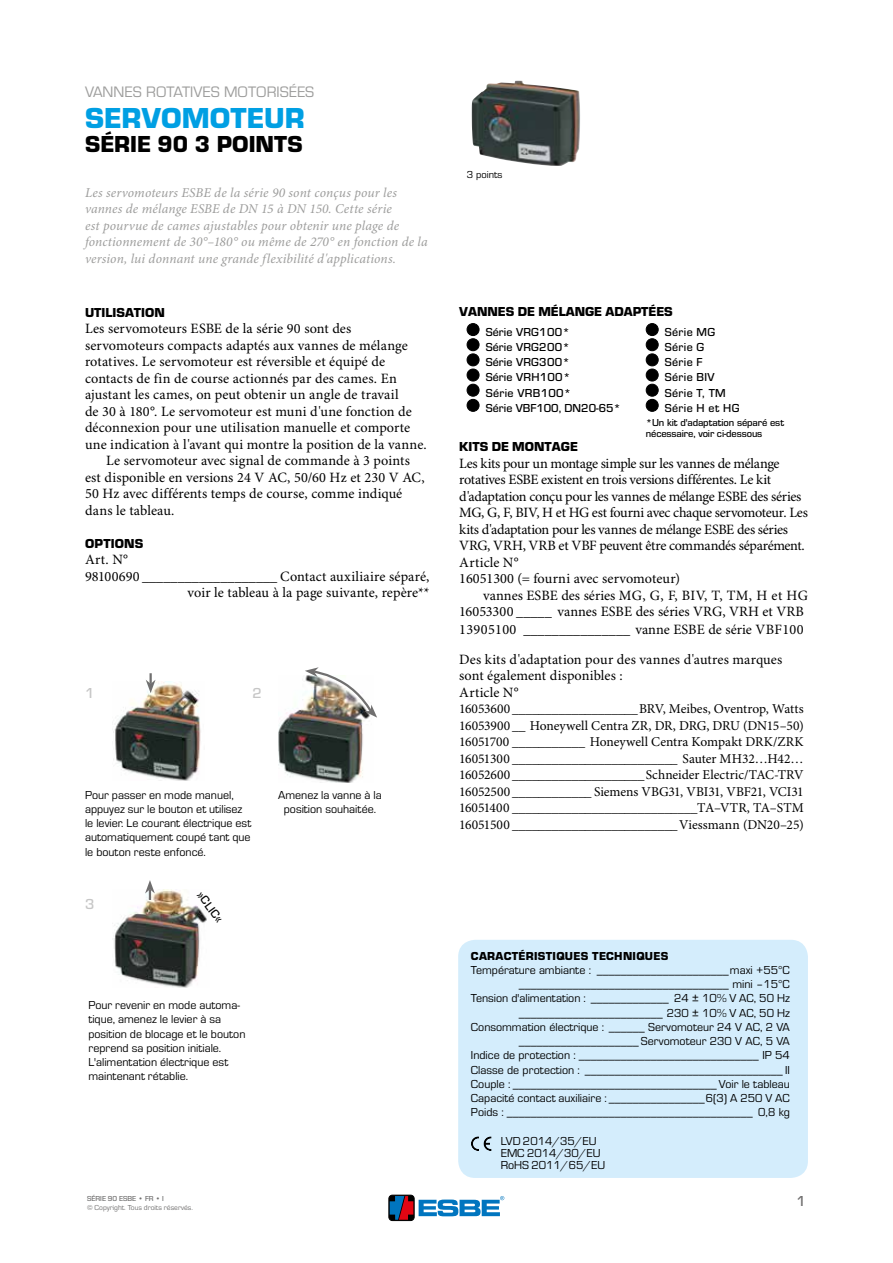
<style>
.page{position:relative;width:893px;height:1263px;background:#fff}
.page>*{position:absolute;margin:0;border:0;box-sizing:border-box;transform-origin:0 0}
.t1{font:700 30px "ESBE Eurostile";color:#009fe3}
.t2{font:700 24px "ESBE Eurostile";color:#000}
.t3{font:15.75px "ESBE Eurostile";color:#9d9d9c}
.t4{font:500 15px "ESBE Eurostile";color:#c6c6c6}
.t5{font:500 15px "ESBE Eurostile";color:#706f6f}
.t6{font:14.25px/17px "Minion Pro";color:#000}
.t7{font:14.25px/16.5px "Minion Pro";letter-spacing:-.02em;color:#000}
.t8{font:13.5px/16.5px "Minion Pro";letter-spacing:-.005em;color:#000;text-align:justify}
.t9{font:italic 13.5px/16.5px "Minion Pro";letter-spacing:.01em;color:#9d9d9c}
.t10{font:700 13.5px "ESBE Eurostile";color:#000}
.t11{font:12px/14.2px "ESBE Eurostile";color:#000}
.t12{font:500 12px/15.1px "ESBE Eurostile";letter-spacing:.025em;color:#000}
.t13{font:700 12px "ESBE Eurostile";letter-spacing:.025em;color:#000}
.t14{font:500 10.5px/10.5px "ESBE Eurostile";letter-spacing:-.01em;color:#000}
.t15{font:10.5px "ESBE Eurostile";color:#000}
.t16{font:7.5px "ESBE Eurostile";color:#706f6f}
.t17{font:500 7.5px "ESBE Eurostile";color:#706f6f}
</style>
<div class="page">
<div style="left:458px;top:940px;width:350px;height:238px;background:#d4edfc;border-radius:17px"></div>
<img style="left:114px;top:889px;width:93px;height:99px">
<svg style="left:145px;top:880px;width:10px;height:20px"></svg>
<img style="left:113px;top:681px;width:88px;height:99px">
<svg style="left:146px;top:673px;width:10px;height:20px"></svg>
<img style="left:278px;top:679px;width:90px;height:104px">
<img style="left:305px;top:667px;width:72px;height:51px">
<svg style="left:471px;top:1136px;width:21px;height:15px"></svg>
<img style="left:472px;top:81px;width:108px;height:85px">
<div style="left:467px;top:324px;width:12px;height:12px;background:#000;border-radius:50%"></div>
<div style="left:467px;top:323px;width:12px;height:13px;border:1px solid #000;border-radius:50%"></div>
<div style="left:467px;top:339px;width:12px;height:12px;background:#000;border-radius:50%"></div>
<div style="left:467px;top:338px;width:12px;height:13px;border:1px solid #000;border-radius:50%"></div>
<div style="left:467px;top:354px;width:12px;height:12px;background:#000;border-radius:50%"></div>
<div style="left:467px;top:353px;width:12px;height:13px;border:1px solid #000;border-radius:50%"></div>
<div style="left:467px;top:369px;width:12px;height:12px;background:#000;border-radius:50%"></div>
<div style="left:467px;top:369px;width:12px;height:12px;border:1px solid #000;border-radius:50%"></div>
<div style="left:467px;top:384px;width:12px;height:12px;background:#000;border-radius:50%"></div>
<div style="left:467px;top:384px;width:12px;height:13px;border:1px solid #000;border-radius:50%"></div>
<div style="left:467px;top:399px;width:12px;height:12px;background:#000;border-radius:50%"></div>
<div style="left:467px;top:399px;width:12px;height:13px;border:1px solid #000;border-radius:50%"></div>
<div style="left:646px;top:324px;width:12px;height:12px;background:#000;border-radius:50%"></div>
<div style="left:646px;top:323px;width:13px;height:13px;border:1px solid #000;border-radius:50%"></div>
<div style="left:646px;top:339px;width:12px;height:12px;background:#000;border-radius:50%"></div>
<div style="left:646px;top:338px;width:13px;height:13px;border:1px solid #000;border-radius:50%"></div>
<div style="left:646px;top:354px;width:12px;height:12px;background:#000;border-radius:50%"></div>
<div style="left:646px;top:353px;width:13px;height:13px;border:1px solid #000;border-radius:50%"></div>
<div style="left:646px;top:369px;width:12px;height:12px;background:#000;border-radius:50%"></div>
<div style="left:646px;top:369px;width:13px;height:12px;border:1px solid #000;border-radius:50%"></div>
<div style="left:646px;top:384px;width:12px;height:12px;background:#000;border-radius:50%"></div>
<div style="left:646px;top:384px;width:13px;height:13px;border:1px solid #000;border-radius:50%"></div>
<div style="left:646px;top:399px;width:12px;height:12px;background:#000;border-radius:50%"></div>
<div style="left:646px;top:399px;width:13px;height:13px;border:1px solid #000;border-radius:50%"></div>
<div style="left:389px;top:1195px;width:25px;height:25px;border:1px solid #000;border-radius:4px"></div>
<svg style="left:390px;top:1196px;width:23px;height:24px"></svg>
<svg style="left:419px;top:1196px;width:85px;height:20px"></svg>
<h3 class="t3" style="left:85px;top:83px;width:231px">VANNES ROTATIVES MOTORISÉES</h3>
<h1 class="t1" style="left:85px;top:102px;width:221px">SERVOMOTEUR</h1>
<h2 class="t2" style="left:85px;top:131px;width:219px">SÉRIE 90 3 POINTS</h2>
<p class="t9" style="left:85px;top:185px;width:344px">Les servomoteurs ESBE de la série 90 sont conçus pour les vannes de mélange ESBE de DN 15 à DN 150. Cette série<br>est pourvue de cames ajustables pour obtenir une plage de fonctionnement de 30°–180° ou même de 270° en fonction de la version, lui donnant une grande flexibilité d'applications.</p>
<p class="t10" style="left:85px;top:305px;width:81px">UTILISATION</p>
<p class="t6" style="left:85px;top:321px;width:268px">Les servomoteurs ESBE de la série 90 sont des</p>
<p class="t6" style="left:85px;top:337px;width:324px">servomoteurs compacts adaptés aux vannes de mélange</p>
<p class="t6" style="left:85px;top:354px;width:302px">rotatives. Le servomoteur est réversible et équipé de</p>
<p class="t6" style="left:85px;top:370px;width:313px">contacts de fin de course actionnés par des cames. En</p>
<p class="t6" style="left:85px;top:387px;width:315px">ajustant les cames, on peut obtenir un angle de travail</p>
<p class="t6" style="left:85px;top:403px;width:328px">de 30 à 180°. Le servomoteur est muni d'une fonction de</p>
<p class="t6" style="left:85px;top:420px;width:327px">déconnexion pour une utilisation manuelle et comporte</p>
<p class="t6" style="left:85px;top:436px;width:343px">une indication à l'avant qui montre la position de la vanne.</p>
<p class="t6" style="left:106px;top:453px;width:305px">Le servomoteur avec signal de commande à 3 points</p>
<p class="t6" style="left:85px;top:469px;width:341px">est disponible en versions 24 V AC, 50/60 Hz et 230 V AC,</p>
<p class="t6" style="left:85px;top:486px;width:319px">50 Hz avec différents temps de course, comme indiqué</p>
<p class="t6" style="left:85px;top:502px;width:91px">dans le tableau.</p>
<p class="t10" style="left:85px;top:536px;width:60px">OPTIONS</p>
<p class="t6" style="left:85px;top:552px;width:45px">Art. N°</p>
<p class="t6" style="left:85px;top:568px;width:346px">98100690 ___________________ Contact auxiliaire séparé,</p>
<p class="t6" style="left:188px;top:585px;width:243px">voir le tableau à la page suivante, repère**</p>
<p class="t4" style="left:85px;top:685px;width:11px">1</p>
<p class="t4" style="left:253px;top:685px;width:11px">2</p>
<p class="t11" style="left:85px;top:788px;width:168px">Pour passer en mode manuel, appuyez sur le bouton et utilisez le levier. Le courant électrique est automatiquement coupé tant que le bouton reste enfoncé.</p>
<p class="t11" style="left:278px;top:788px;width:105px;text-align:center">Amenez la vanne à la position souhaitée.</p>
<p class="t4" style="left:85px;top:895px;width:11px">3</p>
<p class="t12" style="left:205px;top:888px;width:37px;rotate:54deg">»CLIC«</p>
<p class="t11" style="left:88px;top:998px;width:159px">Pour revenir en mode automa&shy;tique, amenez le levier à sa position de blocage et le bouton reprend sa position initiale.<br>L'alimentation électrique est maintenant rétablie.</p>
<p class="t17" style="left:87px;top:1194px;width:78px">SÉRIE 90 ESBE • FR • I</p>
<p class="t16" style="left:87px;top:1203px;width:107px">© Copyright. Tous droits réservés.</p>
<p class="t15" style="left:467px;top:169px;width:37px">3 points</p>
<p class="t10" style="left:459px;top:304px;width:215px">VANNES DE MÉLANGE ADAPTÉES</p>
<p class="t12" style="left:486px;top:325px;width:137px">Série VRG100*<br>Série VRG200*<br>Série VRG300*<br>Série VRH100*<br>Série VRB100*<br>Série VBF100, DN20-65*</p>
<p class="t12" style="left:665px;top:325px;width:76px">Série MG<br>Série G<br>Série F<br>Série BIV<br>Série T, TM<br>Série H et HG</p>
<p class="t14" style="left:646px;top:418px;width:140px">*Un kit d'adaptation séparé est nécessaire, voir ci-dessous</p>
<p class="t10" style="left:459px;top:439px;width:120px">KITS DE MONTAGE</p>
<p class="t7" style="left:459px;top:456px;width:350px">Les kits pour un montage simple sur les vannes de mélange rotatives ESBE existent en trois versions différentes. Le kit d'adaptation conçu pour les vannes de mélange ESBE des séries MG, G, F, BIV, H et HG est fourni avec chaque servomoteur. Les kits d'adaptation pour les vannes de mélange ESBE des séries VRG, VRH, VRB et VBF peuvent être commandés séparément.<br>Article N°<br>16051300 (= fourni avec servomoteur)</p>
<p class="t6" style="left:459px;top:587px;width:350px;text-indent:24px">vannes ESBE des séries MG, G, F, BIV, T, TM, H et HG<br>16053300 _____ vannes ESBE des séries VRG, VRH et VRB<br>13905100 _______________ vanne ESBE de série VBF100</p>
<p class="t6" style="left:459px;top:651px;width:325px;line-height:16.5px">Des kits d'adaptation pour des vannes d'autres marques sont également disponibles :<br>Article N°</p>
<p class="t8" style="left:459px;top:701px;width:346px">16053600 ___________________BRV, Meibes, Oventrop, Watts 16053900 __ Honeywell Centra ZR, DR, DRG, DRU (DN15–50)<br>16051700 ___________ Honeywell Centra Kompakt DRK/ZRK 16051300 _________________________ Sauter MH32…H42… 16052600 ____________________Schneider Electric/TAC-TRV 16052500 ____________ Siemens VBG31, VBI31, VBF21, VCI31<br>16051400 ____________________________TA–VTR, TA–STM 16051500 _________________________Viessmann (DN20–25)</p>
<p class="t13" style="left:471px;top:949px;width:199px">CARACTÉRISTIQUES TECHNIQUES</p>
<p class="t11" style="left:471px;top:963px;width:320px;text-align:right">Température ambiante : ______________________maxi +55°C ___________________________________ mini –15°C<br>Tension d'alimentation : _____________ 24 ± 10% V AC, 50 Hz ________________________ 230 ± 10% V AC, 50 Hz Consommation électrique : ______ Servomoteur 24 V AC, 2 VA ____________________ Servomoteur 230 V AC, 5 VA<br>Indice de protection : ______________________________ IP 54<br>Classe de protection : _________________________________ II Couple : __________________________________ Voir le tableau Capacité contact auxiliaire : ________________6(3) A 250 V AC Poids : _________________________________________ 0,8 kg</p>
<p class="t11" style="left:501px;top:1135px;width:106px;line-height:12px">LVD 2014/35/EU<br>EMC 2014/30/EU<br>RoHS 2011/65/EU</p>
<p class="t5" style="left:796px;top:1193px;width:11px">1</p>
</div>
